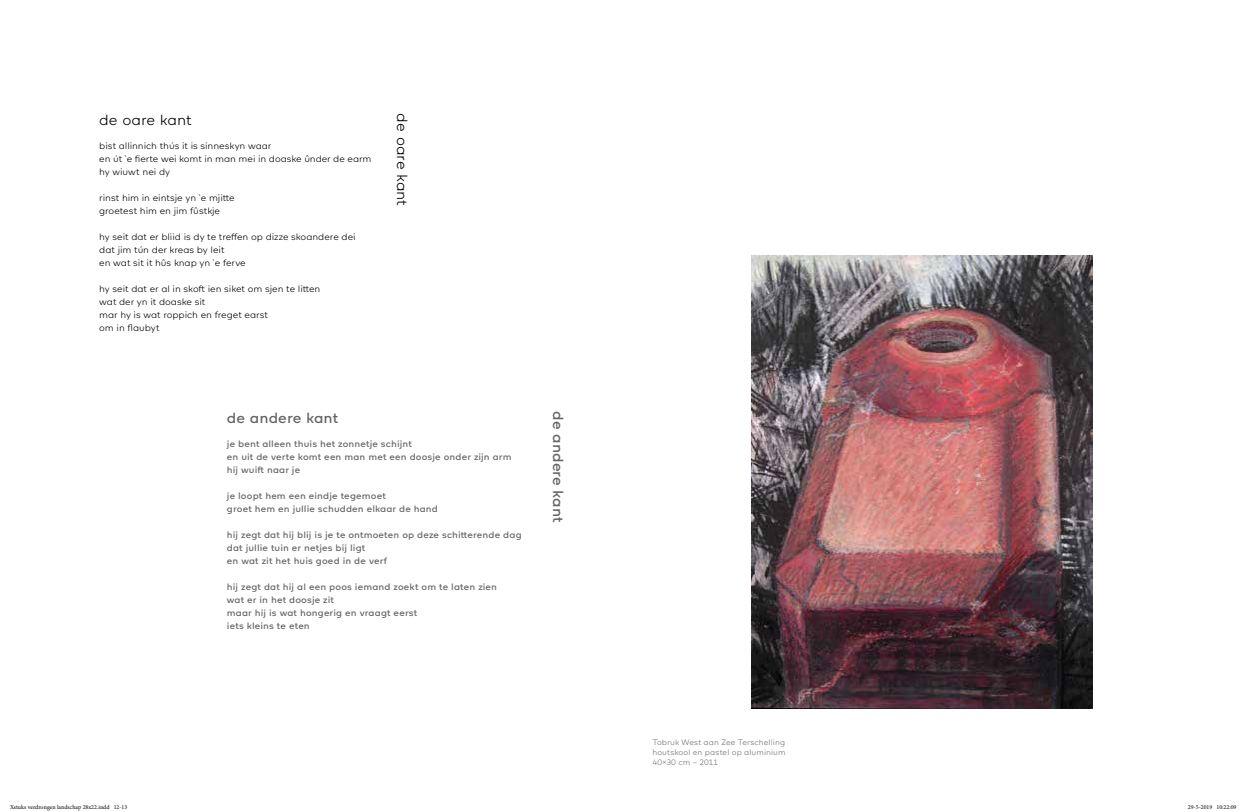
<style>
.page{position:relative;width:1248px;height:812px;background:#fff}
.page>*{position:absolute;margin:0;border:0;box-sizing:border-box;transform-origin:0 0}
.t1{font:15px "Kreon";color:#636466}
.t2{font:300 15px "Kreon";color:#000}
.t3{font:9.5px/13px "Kreon";letter-spacing:.01em;color:#636466}
.t4{font:300 9.5px/13px "Kreon";letter-spacing:-.005em;color:#000}
.t5{font:300 8px/10px "Kreon";letter-spacing:.01em;color:#6d6e71;text-align:justify}
.t6{font:6px "Minion Pro";color:#000}
</style>
<div class="page">
<img style="left:751px;top:255px;width:340px;height:454px">
<h1 class="t2" style="left:99px;top:109px;width:94px">de oare kant</h1>
<p class="t4" style="left:99px;top:139px;width:274px">bist allinnich thús it is sinneskyn waar<br>en út `e fierte wei komt in man mei in doaske ûnder de earm hy wiuwt nei dy</p>
<p class="t4" style="left:99px;top:191px;width:137px">rinst him in eintsje yn `e mjitte groetest him en jim fûstkje</p>
<p class="t4" style="left:99px;top:230px;width:258px">hy seit dat er bliid is dy te treffen op dizze skoandere dei dat jim tún der kreas by leit<br>en wat sit it hûs knap yn `e ferve</p>
<p class="t4" style="left:99px;top:282px;width:223px">hy seit dat er al in skoft ien siket om sjen te litten wat der yn it doaske sit<br>mar hy is wat roppich en freget earst<br>om in flaubyt</p>
<h1 class="t2" style="left:412px;top:113px;width:94px;rotate:90deg">de oare kant</h1>
<h1 class="t1" style="left:227px;top:407px;width:113px">de andere kant</h1>
<h1 class="t1" style="left:568px;top:411px;width:113px;rotate:90deg">de andere kant</h1>
<p class="t3" style="left:227px;top:437px;width:286px">je bent alleen thuis het zonnetje schijnt<br>en uit de verte komt een man met een doosje onder zijn arm hij wuift naar je</p>
<p class="t3" style="left:227px;top:489px;width:213px">je loopt hem een eindje tegemoet<br>groet hem en jullie schudden elkaar de hand</p>
<p class="t3" style="left:227px;top:528px;width:296px">hij zegt dat hij blij is je te ontmoeten op deze schitterende dag dat jullie tuin er netjes bij ligt<br>en wat zit het huis goed in de verf</p>
<p class="t3" style="left:227px;top:580px;width:272px">hij zegt dat hij al een poos iemand zoekt om te laten zien wat er in het doosje zit<br>maar hij is wat hongerig en vraagt eerst<br>iets kleins te eten</p>
<p class="t5" style="left:652px;top:736px;width:135px">Tobruk West aan Zee Terschelling houtskool en pastel op aluminium 40×30 cm – 2011</p>
<p class="t6" style="left:10px;top:803px;width:119px">Xstuks verdrongen landschap 28x22.indd 12-13</p>
<p class="t6" style="left:1187px;top:803px;width:50px">29-5-2019 10:22:09</p>
</div>
